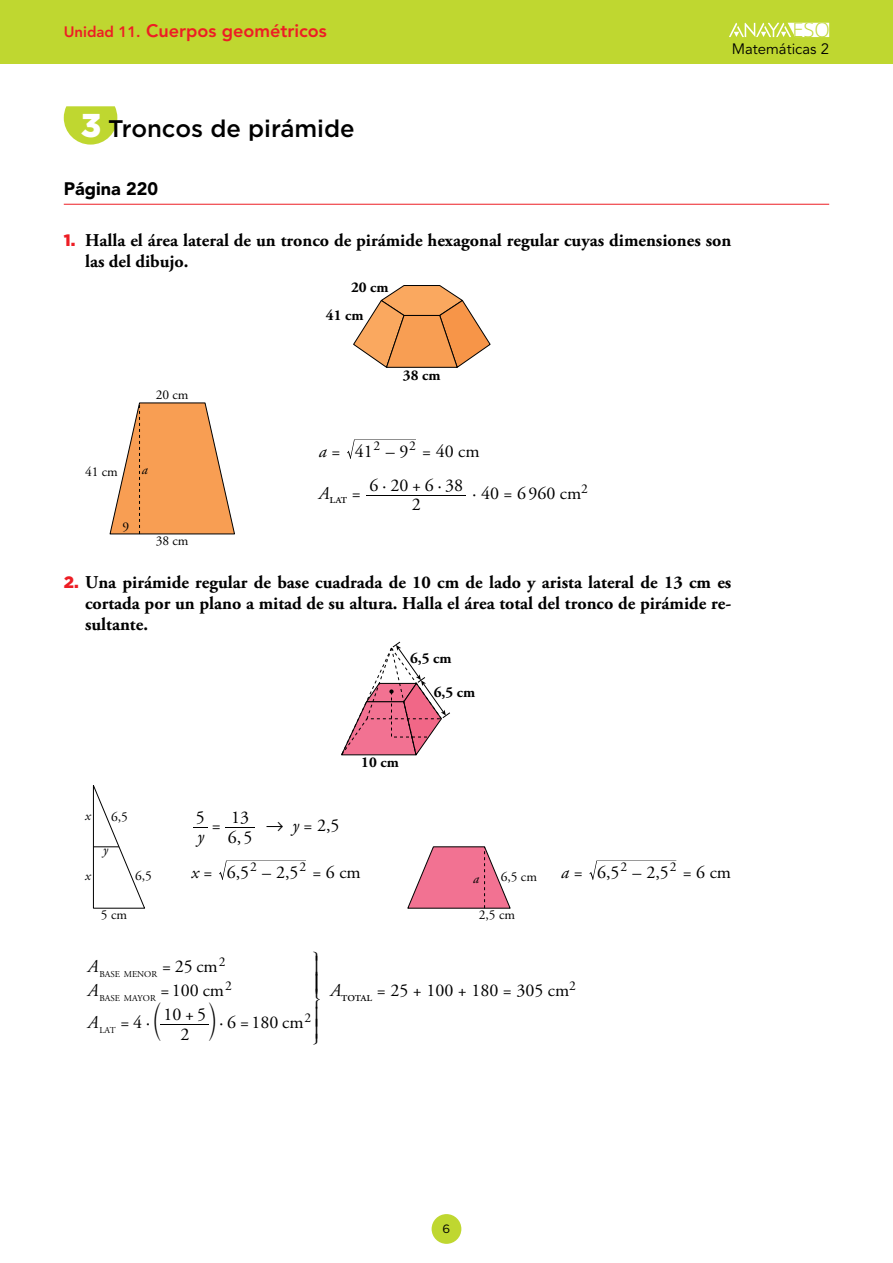
<style>
.page{position:relative;width:893px;height:1263px;background:#fff}
.page>*{position:absolute;margin:0;border:0;box-sizing:border-box;transform-origin:0 0}
.t1{font:500 24px "Gotham";color:#000}
.t2{font:300 20.25px "Open Sans";color:#bfd730}
.t3{font:18.75px "M Ma Variable A";color:#000}
.t4{font:700 18px/21px "Adobe Garamond Pro";color:#000}
.Soluciones_sangrado{font:18px/19px "Adobe Garamond Pro";color:#000;text-align:center}
.t5{font:800 18px "Avenir LT Std";color:#ed1d24}
.Soluciones_sangrado-2{font:italic 18px/23.9px "Adobe Garamond Pro";color:#000}
.nuclPagina{font:900 18px "Avenir LT Std";color:#000}
.t6{font:18px/16.2px "M Ma Variable";color:#000}
.t7{font:700 15px/27.9px "Adobe Garamond Pro";color:#000}
.t8{font:15px "Avenir LT Std";color:#000}
.Soluciones_sangrado-3{font:13.5px/23.9px "Adobe Garamond Pro";color:#000;text-align:center}
.t9{font:italic 13.5px "Adobe Garamond Pro";color:#000}
.t10{font:12px "Gotham";color:#000}
.t11{font:9px "Adobe Garamond Pro";color:#000}
.s1{font-size:15px}
.s2{font-weight:900;font-size:33px;color:#fff}
.s3{font-family:"Gotham";font-weight:900;font-size:16.5px;color:#ed1d24}
.s4{font-style:normal}
.s5{font-style:italic}
.s6{font-family:"M Ma Variable A";font-size:18.75px}
.s7{font-family:"Adobe Garamond Pro";font-size:18px}
</style>
<div class="page">
<div style="left:0;top:0;width:893px;height:64px;background:#bfd730"></div>
<svg style="left:729px;top:22px;width:100px;height:15px"></svg>
<div style="left:432px;top:1214px;width:29px;height:30px;background:#bfd730;border-radius:50%"></div>
<hr style="left:64px;top:204px;width:765px;height:1px;background:#ed1d24">
<svg style="left:64px;top:106px;width:53px;height:39px"></svg>
<svg style="left:353px;top:285px;width:137px;height:83px"></svg>
<svg style="left:347px;top:439px;width:69px;height:20px"></svg>
<hr style="left:367px;top:495px;width:99px;height:1px;background:#000">
<svg style="left:109px;top:402px;width:126px;height:133px"></svg>
<svg style="left:341px;top:641px;width:109px;height:115px"></svg>
<svg style="left:193px;top:827px;width:14px;height:1px"></svg>
<hr style="left:225px;top:827px;width:30px;height:1px;background:#000">
<svg style="left:219px;top:860px;width:87px;height:20px"></svg>
<svg style="left:589px;top:860px;width:88px;height:20px"></svg>
<svg style="left:93px;top:785px;width:52px;height:124px"></svg>
<svg style="left:407px;top:846px;width:104px;height:63px"></svg>
<hr style="left:161px;top:1024px;width:48px;height:1px;background:#000">
<p class="t5" style="left:64px;top:20px;width:264px"><span class="s1">Unidad 11.</span> Cuerpos geométricos</p>
<p class="t2" style="left:792px;top:16px;width:39px">ESO</p>
<p class="t8" style="left:732px;top:40px;width:99px">Matemáticas 2</p>
<p class="t1" style="left:81px;top:113px;width:275px"><span class="s2">3</span> Troncos de pirámide</p>
<p class="nuclPagina" style="left:64px;top:178px;width:96px">Página 220</p>
<p class="t4" style="left:85px;top:230px;width:648px;text-indent:-21px"><span class="s3">1.</span> Halla el área lateral de un tronco de pirámide hexagonal regular cuyas dimensiones son las del dibujo.</p>
<p class="Soluciones_sangrado-3" style="left:156px;top:383px;width:34px">20 cm</p>
<p class="Soluciones_sangrado-3" style="left:85px;top:461px;width:34px">41 cm</p>
<p class="t9" style="left:142px;top:461px;width:7px">a</p>
<p class="Soluciones_sangrado-3" style="left:122px;top:515px;width:8px">9</p>
<p class="Soluciones_sangrado-3" style="left:156px;top:529px;width:34px">38 cm</p>
<p class="t7" style="left:326px;top:273px;width:64px;text-indent:25px">20 cm<br>41 cm</p>
<p class="t7" style="left:403px;top:362px;width:39px">38 cm</p>
<p class="Soluciones_sangrado-3" style="left:374px;top:435px;width:8px">2</p>
<p class="Soluciones_sangrado-3" style="left:409px;top:435px;width:8px">2</p>
<p class="Soluciones_sangrado" style="left:422px;top:442px;width:59px">= 40 cm</p>
<p class="Soluciones_sangrado-2" style="left:319px;top:439px;width:23px">a <span class="s4">=</span></p>
<p class="Soluciones_sangrado" style="left:355px;top:442px;width:55px">41 –9</p>
<p class="Soluciones_sangrado" style="left:370px;top:476px;width:95px">6 20 6·38<br>2</p>
<p class="Soluciones_sangrado" style="left:412px;top:476px;width:10px">+</p>
<p class="Soluciones_sangrado" style="left:472px;top:484px;width:117px">· 40 = 6960 cm<sup>2</sup></p>
<p class="Soluciones_sangrado-3" style="left:319px;top:488px;width:43px"><sup>A</sup>lat <sup>=</sup></p>
<p class="Soluciones_sangrado" style="left:382px;top:476px;width:6px">·</p>
<p class="t4" style="left:85px;top:572px;width:648px;text-align:justify;text-indent:-21px"><span class="s3">2.</span> Una pirámide regular de base cuadrada de 10 cm de lado y arista lateral de 13 cm es cortada por un plano a mitad de su altura. Halla el área total del tronco de pirámide re&shy;sultante.</p>
<p class="t9" style="left:85px;top:807px;width:7px">x</p>
<p class="Soluciones_sangrado-3" style="left:111px;top:805px;width:18px">6,5</p>
<p class="t9" style="left:85px;top:868px;width:7px">x</p>
<p class="t9" style="left:103px;top:842px;width:6px">y</p>
<p class="Soluciones_sangrado-3" style="left:135px;top:864px;width:18px">6,5</p>
<p class="Soluciones_sangrado-3" style="left:101px;top:904px;width:28px">5 cm</p>
<p class="Soluciones_sangrado" style="left:196px;top:808px;width:10px">5</p>
<p class="Soluciones_sangrado" style="left:231px;top:809px;width:19px">13</p>
<p class="t9" style="left:229px;top:807px;width:7px">x</p>
<p class="Soluciones_sangrado" style="left:212px;top:816px;width:10px">=</p>
<p class="Soluciones_sangrado" style="left:266px;top:816px;width:75px">→ <span class="s5">y</span> = 2,5</p>
<p class="Soluciones_sangrado" style="left:228px;top:828px;width:26px">6 5</p>
<p class="Soluciones_sangrado-2" style="left:198px;top:825px;width:8px">y</p>
<p class="Soluciones_sangrado" style="left:237px;top:828px;width:6px">,</p>
<p class="t7" style="left:410px;top:645px;width:43px">6,5 cm</p>
<p class="t7" style="left:434px;top:679px;width:43px">6,5 cm</p>
<p class="t7" style="left:361px;top:749px;width:39px">10 cm</p>
<p class="Soluciones_sangrado-3" style="left:250px;top:856px;width:8px">2</p>
<p class="Soluciones_sangrado-3" style="left:299px;top:856px;width:8px">2</p>
<p class="Soluciones_sangrado" style="left:312px;top:863px;width:50px">=6cm</p>
<p class="Soluciones_sangrado-2" style="left:561px;top:860px;width:23px">a<span class="s4">=</span></p>
<p class="Soluciones_sangrado" style="left:597px;top:863px;width:24px">6 5,</p>
<p class="Soluciones_sangrado" style="left:656px;top:863px;width:6px">,</p>
<p class="Soluciones_sangrado-3" style="left:620px;top:856px;width:8px">2</p>
<p class="Soluciones_sangrado-3" style="left:670px;top:856px;width:8px">2</p>
<p class="Soluciones_sangrado" style="left:683px;top:863px;width:50px">=6cm</p>
<p class="Soluciones_sangrado-2" style="left:191px;top:860px;width:23px">x<span class="s4">=</span></p>
<p class="Soluciones_sangrado" style="left:227px;top:863px;width:24px">6 5,</p>
<p class="Soluciones_sangrado" style="left:285px;top:863px;width:6px">,</p>
<p class="Soluciones_sangrado" style="left:262px;top:863px;width:38px">–25</p>
<p class="Soluciones_sangrado" style="left:633px;top:863px;width:38px">–25</p>
<p class="Soluciones_sangrado-3" style="left:279px;top:864px;width:18px">6,5</p>
<p class="Soluciones_sangrado-3" style="left:501px;top:865px;width:38px">6,5 cm</p>
<p class="t9" style="left:229px;top:868px;width:7px">x</p>
<p class="t9" style="left:473px;top:871px;width:7px">a</p>
<p class="t9" style="left:329px;top:871px;width:7px">a</p>
<p class="Soluciones_sangrado-3" style="left:479px;top:904px;width:38px">2,5 cm</p>
<p class="t6" style="left:313px;top:944px;width:9px">_</p>
<p class="t6" style="left:313px;top:991px;width:9px">`</p>
<p class="t6" style="left:313px;top:1037px;width:9px">a</p>
<p class="t6" style="left:313px;top:959px;width:9px">b b</p>
<p class="t6" style="left:313px;top:1010px;width:9px">b</p>
<p class="Soluciones_sangrado-3" style="left:219px;top:950px;width:15px">2<br>2</p>
<p class="Soluciones_sangrado-2" style="left:88px;top:955px;width:12px">A<br>A</p>
<p class="Soluciones_sangrado-2" style="left:88px;top:1011px;width:12px">A</p>
<p class="Soluciones_sangrado" style="left:161px;top:955px;width:65px;line-height:23.9px;text-align:left">= 25 cm =100 cm</p>
<p class="Soluciones_sangrado" style="left:120px;top:1014px;width:185px">=4·<span class="s6">c</span>10 5 6 180cm</p>
<p class="t11" style="left:99px;top:968px;width:59px">BASE MENOR</p>
<p class="t11" style="left:99px;top:992px;width:58px">BASE MAYOR</p>
<p class="t11" style="left:99px;top:1024px;width:18px">LAT</p>
<p class="t3" style="left:209px;top:1010px;width:16px">m<span class="s7">·</span></p>
<p class="Soluciones_sangrado" style="left:185px;top:1006px;width:10px">+</p>
<p class="Soluciones_sangrado-3" style="left:305px;top:1006px;width:8px">2</p>
<p class="t6" style="left:313px;top:1022px;width:9px">b</p>
<p class="Soluciones_sangrado" style="left:240px;top:1014px;width:10px">=</p>
<p class="Soluciones_sangrado" style="left:180px;top:1025px;width:10px">2</p>
<p class="Soluciones_sangrado" style="left:331px;top:981px;width:247px"><span class="s5">A</span><sub>total</sub> = 25 + 100 + 180 = 305 cm<sup>2</sup></p>
<p class="t10" style="left:443px;top:1221px;width:9px">6</p>
</div>
